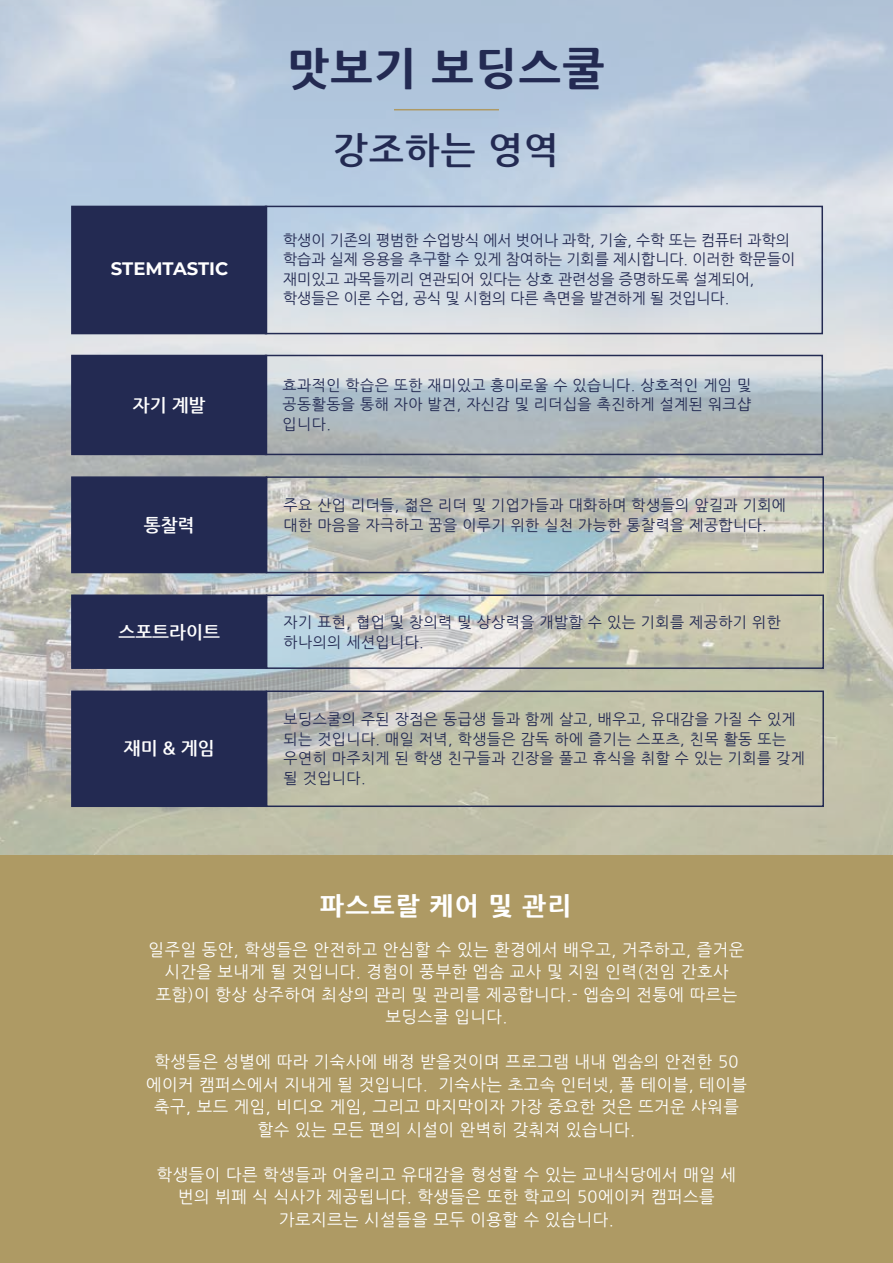
<style>
.page{position:relative;width:893px;height:1263px;background:#fff}
.page>*{position:absolute;margin:0;border:0;box-sizing:border-box;transform-origin:0 0}
.t1{font:800 45px "Nanum Gothic";letter-spacing:.03em;color:#232a52}
.t2{font:700 36.9px "Nanum Gothic";letter-spacing:.03em;color:#232a52}
.t3{font:800 25.5px "Nanum Gothic";letter-spacing:.05em;color:#fff}
.t4{font:700 18px "Nanum Gothic";color:#fff}
.t5{font:700 18px "Montserrat";color:#fff}
.t6{font:16.5px/22.5px "Nanum Gothic";letter-spacing:.03em;color:#fff;text-align:center}
.t7{font:15px/19.5px "Nanum Gothic";letter-spacing:.03em;color:#232a52;text-align:justify}
.t8{font:15px/19.5px "Nanum Gothic";color:#232a52}
</style>
<div class="page">
<img style="left:0;top:0;width:893px;height:855px">
<hr style="left:394px;top:109px;width:105px;height:1px;background:#ae9a64">
<div style="left:0;top:855px;width:893px;height:408px;background:#ae9a64"></div>
<div style="left:265px;top:206px;width:558px;height:128px;border:2px solid #232a52"></div>
<div style="left:71px;top:206px;width:196px;height:128px;background:#232a52"></div>
<div style="left:265px;top:355px;width:558px;height:100px;border:2px solid #232a52"></div>
<div style="left:71px;top:355px;width:196px;height:100px;background:#232a52"></div>
<div style="left:266px;top:476px;width:558px;height:97px;border:2px solid #232a52"></div>
<div style="left:71px;top:476px;width:196px;height:97px;background:#232a52;border:2px solid #232a52"></div>
<div style="left:266px;top:594px;width:558px;height:75px;border:2px solid #232a52"></div>
<div style="left:71px;top:594px;width:196px;height:75px;background:#232a52;border:2px solid #232a52"></div>
<div style="left:266px;top:690px;width:558px;height:117px;border:2px solid #232a52"></div>
<div style="left:71px;top:690px;width:196px;height:117px;background:#232a52;border:2px solid #232a52"></div>
<h1 class="t1" style="left:287px;top:45px;width:320px">맛보기 보딩스쿨</h1>
<p class="t5" style="left:111px;top:256px;width:119px">STEMTASTIC</p>
<p class="t4" style="left:133px;top:396px;width:74px">자기 계발</p>
<h2 class="t2" style="left:333px;top:132px;width:227px">강조하는 영역</h2>
<p class="t8" style="left:283px;top:231px;width:514px">학생이 기존의 평범한 수업방식 에서 벗어나 과학, 기술, 수학 또는 컴퓨터 과학의 학습과 실제 응용을 추구할 수 있게 참여하는 기회를 제시합니다. 이러한 학문들이 재미있고 과목들끼리 연관되어 있다는 상호 관련성을 증명하도록 설계되어, 학생들은 이론 수업, 공식 및 시험의 다른 측면을 발견하게 될 것입니다.</p>
<p class="t7" style="left:283px;top:375px;width:470px">효과적인 학습은 또한 재미있고 흥미로울 수 있습니다. 상호적인 게임 및 공동활동을 통해 자아 발견, 자신감 및 리더십을 촉진하게 설계된 워크샵 입니다.</p>
<p class="t7" style="left:284px;top:496px;width:504px">주요 산업 리더들, 젊은 리더 및 기업가들과 대화하며 학생들의 앞길과 기회에</p>
<p class="t4" style="left:144px;top:517px;width:52px">통찰력</p>
<p class="t7" style="left:284px;top:516px;width:485px">대한 마음을 자극하고 꿈을 이루기 위한 실천 가능한 통찰력을 제공합니다.</p>
<p class="t4" style="left:118px;top:624px;width:103px">스포트라이트</p>
<p class="t4" style="left:124px;top:739px;width:92px">재미 &amp; 게임</p>
<p class="t7" style="left:284px;top:613px;width:499px">자기 표현, 협업 및 창의력 및 상상력을 개발할 수 있는 기회를 제공하기 위한</p>
<p class="t7" style="left:284px;top:632px;width:142px">하나의의 세션입니다.</p>
<p class="t7" style="left:284px;top:710px;width:523px;text-align:left">보딩스쿨의 주된 장점은 동급생 들과 함께 살고, 배우고, 유대감을 가질 수 있게 되는 것입니다. 매일 저녁, 학생들은 감독 하에 즐기는 스포츠, 친목 활동 또는 우연히 마주치게 된 학생 친구들과 긴장을 풀고 휴식을 취할 수 있는 기회를 갖게 될 것입니다.</p>
<h3 class="t3" style="left:320px;top:892px;width:253px">파스토랄 케어 및 관리</h3>
<p class="t6" style="left:149px;top:938px;width:597px">일주일 동안, 학생들은 안전하고 안심할 수 있는 환경에서 배우고, 거주하고, 즐거운 시간을 보내게 될 것입니다. 경험이 풍부한 엡솜 교사 및 지원 인력(전임 간호사 포함)이 항상 상주하여 최상의 관리 및 관리를 제공합니다.- 엡솜의 전통에 따르는 보딩스쿨 입니다.</p>
<p class="t6" style="left:146px;top:1051px;width:602px">학생들은 성별에 따라 기숙사에 배정 받을것이며 프로그램 내내 엡솜의 안전한 50 에이커 캠퍼스에서 지내게 될 것입니다. 기숙사는 초고속 인터넷, 풀 테이블, 테이블 축구, 보드 게임, 비디오 게임, 그리고 마지막이자 가장 중요한 것은 뜨거운 샤워를 할수 있는 모든 편의 시설이 완벽히 갖춰져 있습니다.</p>
<p class="t6" style="left:157px;top:1163px;width:581px">학생들이 다른 학생들과 어울리고 유대감을 형성할 수 있는 교내식당에서 매일 세 번의 뷔페 식 식사가 제공됩니다. 학생들은 또한 학교의 50에이커 캠퍼스를 가로지르는 시설들을 모두 이용할 수 있습니다.</p>
</div>
